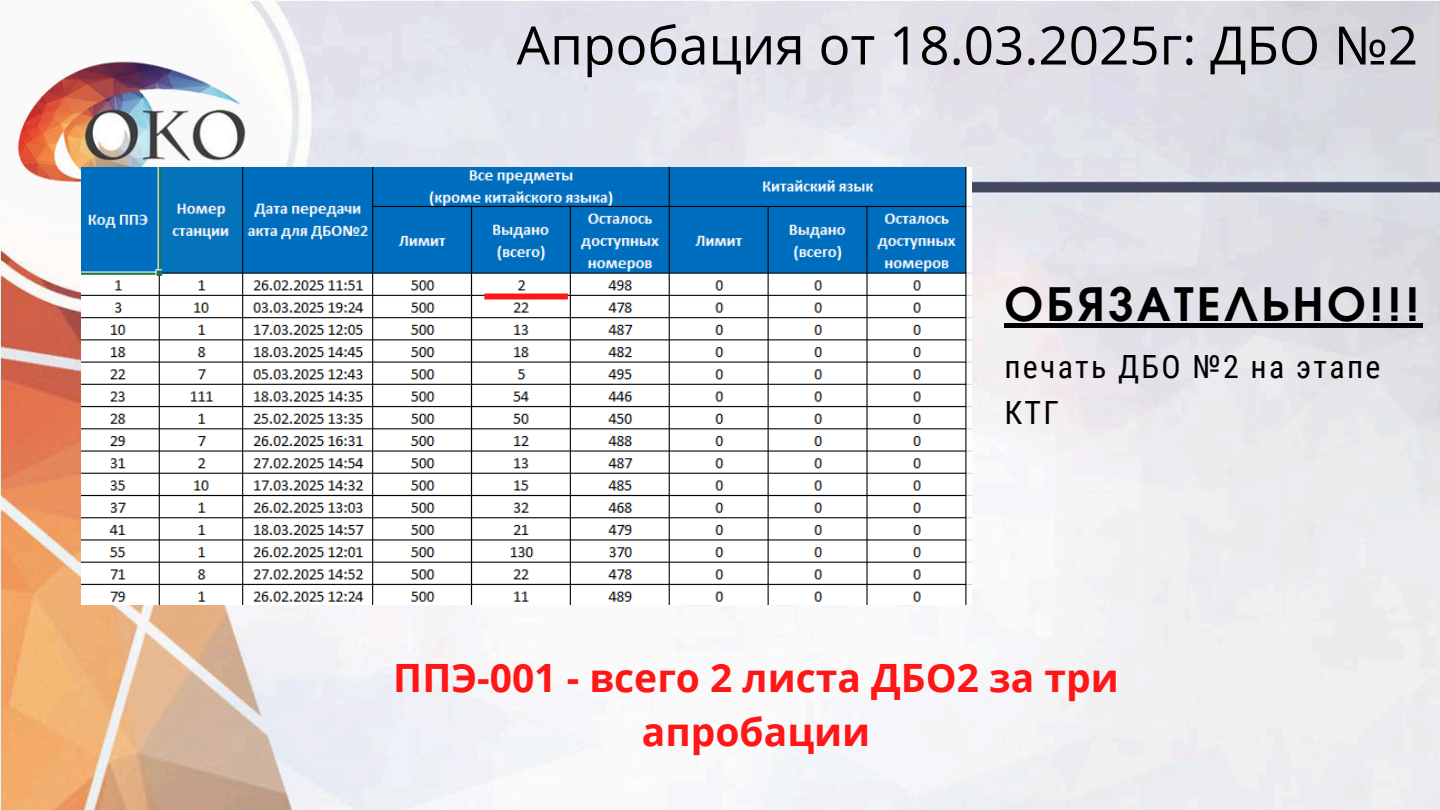
<style>
.page{position:relative;width:1440px;height:810px;background:#fff}
.page>*{position:absolute;margin:0;border:0;box-sizing:border-box;transform-origin:0 0}
.t1{font:53px "Open Sans";color:#000}
.t2{font:700 46px "Evolventa";letter-spacing:.07em;color:#000}
.t3{font:700 39px/54px "Open Sans";color:#ff1616;text-align:center}
.t4{font:32px/45.8px "Roboto Condensed";letter-spacing:.07em;color:#000}
</style>
<div class="page">
<img style="left:0;top:0;width:1440px;height:810px">
<img style="left:81px;top:167px;width:890px;height:437px">
<hr style="left:1004px;top:324px;width:419px;height:4px;background:#000">
<div style="left:484px;top:293px;width:84px;height:6px;background:#ff1616"></div>
<h1 class="t1" style="left:517px;top:8px;width:903px">Апробация от 18.03.2025г: ДБО №2</h1>
<p class="t2" style="left:1004px;top:284px;width:417px">ОБЯЗАТЕЛЬНО!!!</p>
<p class="t4" style="left:1004px;top:345px;width:378px">печать ДБО №2 на этапе<br>КТГ</p>
<p class="t3" style="left:393px;top:650px;width:727px">ППЭ-001 - всего 2 листа ДБО2 за три апробации</p>
</div>
